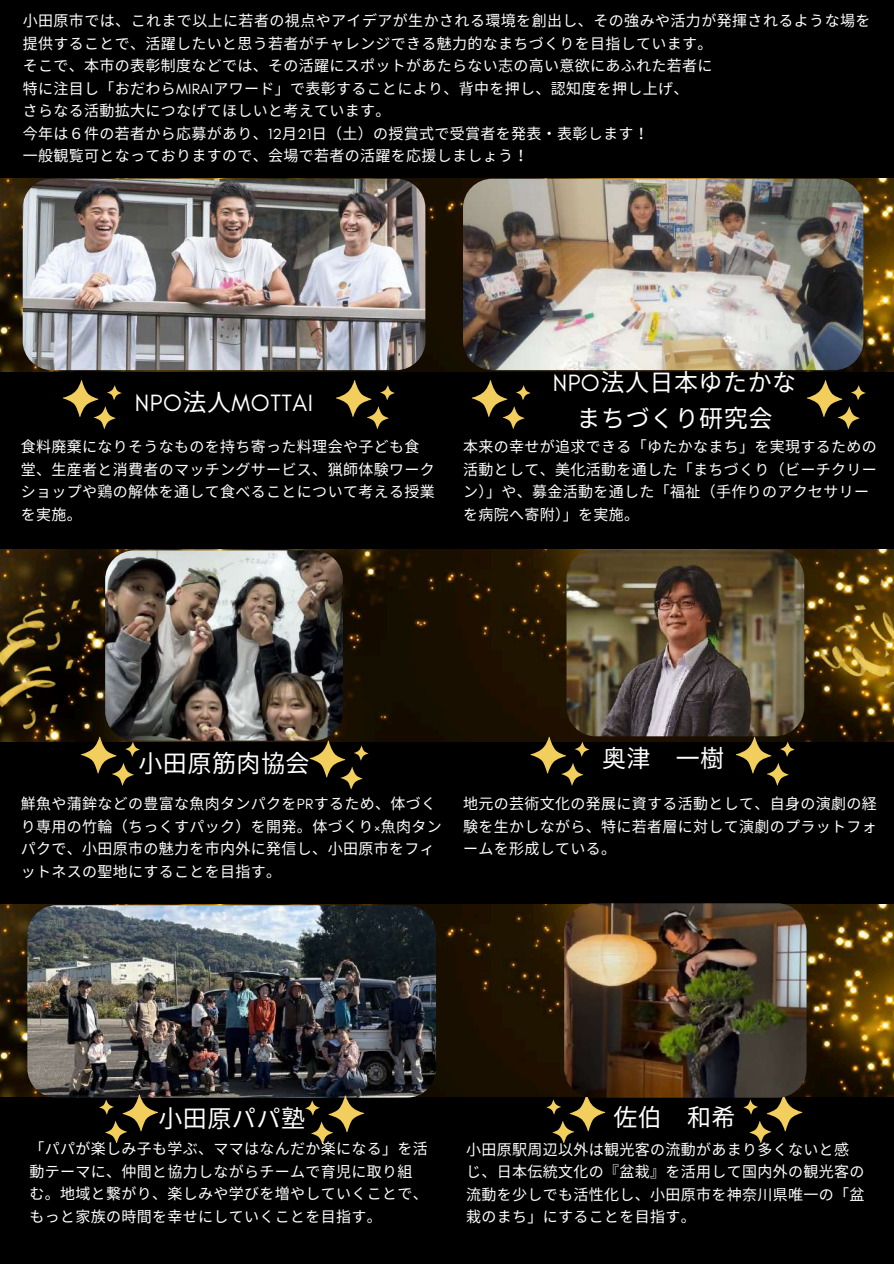
<style>
.page{position:relative;width:894px;height:1264px;background:#fff}
.page>*{position:absolute;margin:0;border:0;box-sizing:border-box;transform-origin:0 0}
.t1{font:24px/36px "Noto Sans CJ Ksc";letter-spacing:.02em;color:#fff;text-align:center}
.t2{font:24px "Glacial Indifference";letter-spacing:.02em;color:#fff}
.t3{font:15px/22.5px "Noto Sans CJ Ksc";letter-spacing:.02em;color:#fff}
.s1{font-family:"Glacial Indifference"}
.s2{font-family:"Noto Sans CJ Ksc"}
</style>
<div class="page">
<div style="left:0;top:0;width:893px;height:1263px;background:#000"></div>
<img style="left:0;top:179px;width:893px;height:192px">
<img style="left:0;top:549px;width:893px;height:192px">
<svg style="left:546px;top:1096px;width:59px;height:46px"></svg>
<svg style="left:309px;top:740px;width:59px;height:49px"></svg>
<svg style="left:336px;top:380px;width:58px;height:48px"></svg>
<img style="left:788px;top:552px;width:105px;height:147px">
<svg style="left:530px;top:736px;width:59px;height:49px"></svg>
<svg style="left:735px;top:736px;width:59px;height:49px"></svg>
<svg style="left:81px;top:740px;width:58px;height:45px"></svg>
<svg style="left:63px;top:380px;width:58px;height:48px"></svg>
<svg style="left:472px;top:380px;width:58px;height:48px"></svg>
<svg style="left:807px;top:380px;width:58px;height:48px"></svg>
<svg style="left:743px;top:1097px;width:58px;height:45px"></svg>
<img style="left:0;top:576px;width:135px;height:171px">
<img style="left:23px;top:179px;width:402px;height:191px;border-radius:29px">
<img style="left:463px;top:179px;width:400px;height:191px;border-radius:29px">
<img style="left:105px;top:550px;width:237px;height:190px;border-radius:29px">
<img style="left:566px;top:549px;width:237px;height:187px;border-radius:29px">
<img style="left:0;top:904px;width:893px;height:192px">
<img style="left:27px;top:905px;width:409px;height:192px;border-radius:29px">
<svg style="left:99px;top:1094px;width:59px;height:48px"></svg>
<svg style="left:305px;top:1095px;width:59px;height:48px"></svg>
<img style="left:564px;top:903px;width:242px;height:194px">
<p class="t3" style="left:23px;top:9px;width:849px">小田原市では、これまで以上に若者の視点やアイデアが生かされる環境を創出し、その強みや活力が発揮されるような場を提供することで、活躍したいと思う若者がチャレンジできる魅力的なまちづくりを目指しています。<br>そこで、本市の表彰制度などでは、その活躍にスポットがあたらない志の高い意欲にあふれた若者に<br>特に注目し「おだわら<span class="s1">MIRAI</span>アワード」で表彰することにより、背中を押し、認知度を押し上げ、<br>さらなる活動拡大につなげてほしいと考えています。<br>今年は６件の若者から応募があり、<span class="s1">12</span>月 <span class="s1">21</span>日（土）の授賞式で受賞者を発表・表彰します！<br>一般観覧可となっておりますので、会場で若者の活躍を応援しましょう！</p>
<h1 class="t2" style="left:135px;top:388px;width:180px">NPO<span class="s2">法人</span>MOTTAI</h1>
<p class="t3" style="left:21px;top:435px;width:415px">食料廃棄になりそうなものを持ち寄った料理会や子ども食堂、生産者と消費者のマッチングサービス、猟師体験ワークショップや鶏の解体を通して食べることについて考える授業を実施。</p>
<h1 class="t1" style="left:552px;top:363px;width:245px"><span class="s1">NPO</span>法人日本ゆたかなまちづくり研究会</h1>
<p class="t3" style="left:463px;top:435px;width:415px">本来の幸せが追求できる「ゆたかなまち」を実現するための活動として、美化活動を通した「まちづくり（ビーチクリーン）」や、募金活動を通した「福祉（手作りのアクセサリーを病院へ寄附）」を実施。</p>
<h1 class="t1" style="left:138px;top:744px;width:171px">小田原筋肉協会</h1>
<p class="t3" style="left:21px;top:791px;width:422px">鮮魚や蒲鉾などの豊富な魚肉タンパクを<span class="s1">PR</span>するため、体づくり専用の竹輪（ちっくすパック）を開発。体づくり<span class="s1">×</span>魚肉タンパクで、小田原市の魅力を市内外に発信し、小田原市をフィットネスの聖地にすることを目指す。</p>
<h1 class="t1" style="left:602px;top:739px;width:124px">奥津 一樹</h1>
<p class="t3" style="left:463px;top:791px;width:415px;text-align:justify">地元の芸術文化の発展に資する活動として、自身の演劇の経験を生かしながら、特に若者層に対して演劇のプラットフォームを形成している。</p>
<h1 class="t1" style="left:158px;top:1098px;width:146px">小田原パパ塾</h1>
<p class="t3" style="left:29px;top:1136px;width:400px">「パパが楽しみ子も学ぶ、ママはなんだか楽になる」を活動テーマに、仲間と協力しながらチームで育児に取り組む。地域と繋がり、楽しみや学びを増やしていくことで、もっと家族の時間を幸せにしていくことを目指す。</p>
<h1 class="t1" style="left:613px;top:1097px;width:124px">佐伯 和希</h1>
<p class="t3" style="left:466px;top:1136px;width:400px">小田原駅周辺以外は観光客の流動があまり多くないと感じ、日本伝統文化の『盆栽』を活用して国内外の観光客の流動を少しでも活性化し、小田原市を神奈川県唯一の「盆栽のまち」にすることを目指す。</p>
</div>
